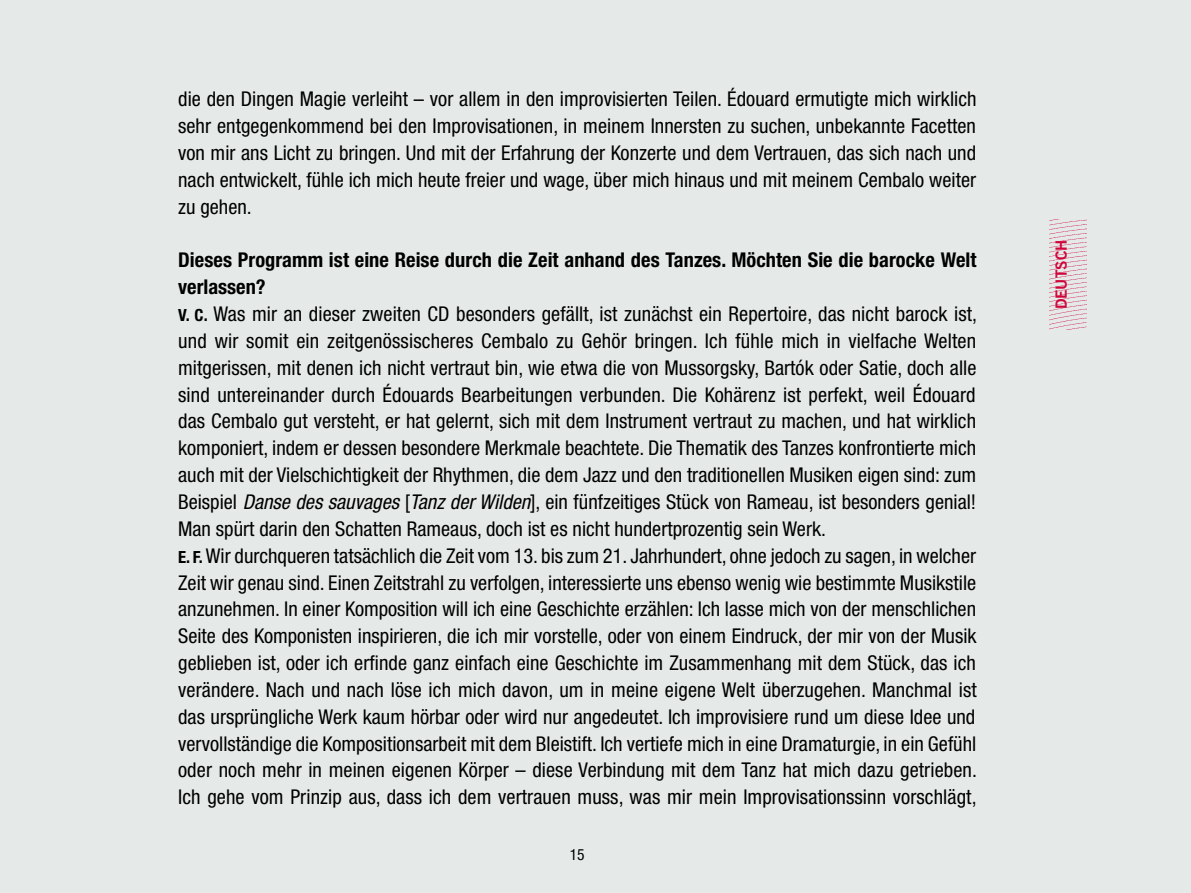
<style>
.page{position:relative;width:1191px;height:893px;background:#e5eae8}
.page>*{position:absolute;margin:0;border:0;box-sizing:border-box;transform-origin:0 0}
.t1{font:condensed 20.4px/26.8px "Helvetica Neue";color:#000;text-align:justify}
.t2{font:15.45px "Trade Gothic Bold Two";color:#cf063c}
.t3{font:condensed 15.45px "Helvetica Neue";color:#000}
.s1{font-weight:700}
.s2{font-weight:700;font-size:16.8px}
.s3{font-style:italic}
</style>
<div class="page">
<img style="left:1049px;top:220px;width:37px;height:109px">
<p class="t1" style="left:178px;top:85px;width:800px">die den Dingen Magie verleiht – vor allem in den improvisierten Teilen. Édouard ermutigte mich wirklich sehr entgegenkommend bei den Improvisationen, in meinem Innersten zu suchen, unbekannte Facetten von mir ans Licht zu bringen. Und mit der Erfahrung der Konzerte und dem Vertrauen, das sich nach und nach entwickelt, fühle ich mich heute freier und wage, über mich hinaus und mit meinem Cembalo weiter zu gehen.</p>
<p class="t1" style="left:178px;top:246px;width:800px;text-align:left"><span class="s1">Dieses Programm ist eine Reise durch die Zeit anhand des Tanzes. Möchten Sie die barocke Welt verlassen?<br></span><span class="s2">V. C.</span> Was mir an dieser zweiten CD besonders gefällt, ist zunächst ein Repertoire, das nicht barock ist, und wir somit ein zeitgenössischeres Cembalo zu Gehör bringen. Ich fühle mich in vielfache Welten mitgerissen, mit denen ich nicht vertraut bin, wie etwa die von Mussorgsky, Bartók oder Satie, doch alle sind untereinander durch Édouards Bearbeitungen verbunden. Die Kohärenz ist perfekt, weil Édouard das Cembalo gut versteht, er hat gelernt, sich mit dem Instrument vertraut zu machen, und hat wirklich komponiert, indem er dessen besondere Merkmale beachtete. Die Thematik des Tanzes konfrontierte mich auch mit der Vielschichtigkeit der Rhythmen, die dem Jazz und den traditionellen Musiken eigen sind: zum Beispiel <span class="s3">Danse des sauvages</span> [<span class="s3">Tanz der Wilden</span>], ein fünfzeitiges Stück von Rameau, ist besonders genial!<br>Man spürt darin den Schatten Rameaus, doch ist es nicht hundertprozentig sein Werk.<br><span class="s2">E. F.</span> Wir durchqueren tatsächlich die Zeit vom 13. bis zum 21. Jahrhundert, ohne jedoch zu sagen, in welcher Zeit wir genau sind. Einen Zeitstrahl zu verfolgen, interessierte uns ebenso wenig wie bestimmte Musikstile anzunehmen. In einer Komposition will ich eine Geschichte erzählen: Ich lasse mich von der menschlichen Seite des Komponisten inspirieren, die ich mir vorstelle, oder von einem Eindruck, der mir von der Musik geblieben ist, oder ich erfinde ganz einfach eine Geschichte im Zusammenhang mit dem Stück, das ich verändere. Nach und nach löse ich mich davon, um in meine eigene Welt überzugehen. Manchmal ist das ursprüngliche Werk kaum hörbar oder wird nur angedeutet. Ich improvisiere rund um diese Idee und vervollständige die Kompositionsarbeit mit dem Bleistift. Ich vertiefe mich in eine Dramaturgie, in ein Gefühl oder noch mehr in meinen eigenen Körper – diese Verbindung mit dem Tanz hat mich dazu getrieben.<br>Ich gehe vom Prinzip aus, dass ich dem vertrauen muss, was mir mein Improvisationssinn vorschlägt,</p>
<p class="t2" style="left:1051px;top:309px;width:71px;rotate:-90deg">DEUTSCH</p>
<p class="t3" style="left:570px;top:846px;width:16px">15</p>
</div>
